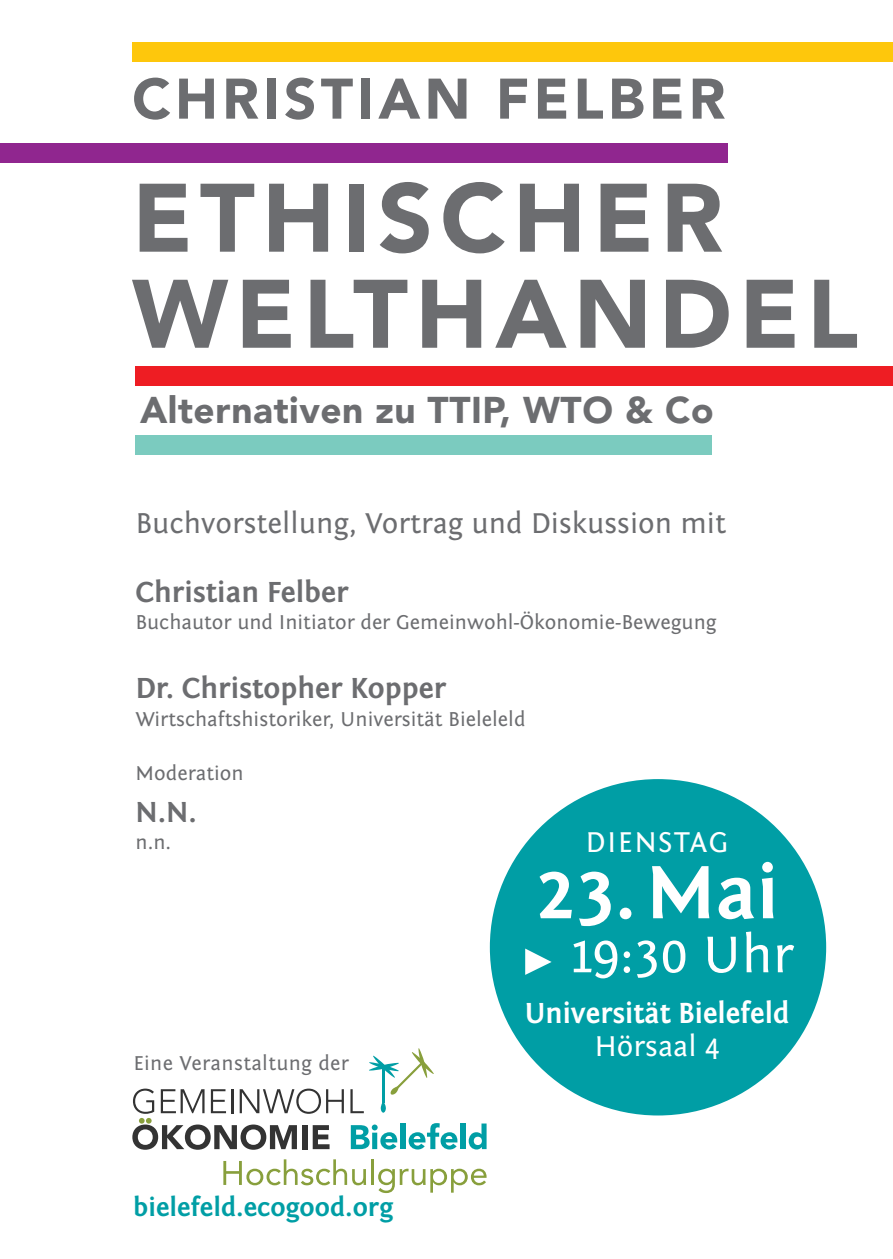
<style>
.page{position:relative;width:893px;height:1259px;background:#fff}
.page>*{position:absolute;margin:0;border:0;box-sizing:border-box;transform-origin:0 0}
.t1{font:900 96px "Avenir";letter-spacing:.075em;color:#6c6d70}
.t2{font:700 78px "Fontin Sans";color:#fff}
.t3{font:900 56.4px "Avenir";letter-spacing:.075em;color:#6c6d70}
.t4{font:54px "Fontin Sans";color:#fff}
.t5{font:900 36.9px "Avenir";letter-spacing:.015em;color:#6c6d70}
.t6{font:30px "Fontin Sans";color:#6c6d70}
.t7{font:700 30px "Fontin Sans";color:#6c6d70}
.t8{font:700 30px "Fontin Sans";color:#fff}
.t9{font:30px "Fontin Sans";letter-spacing:.05em;color:#fff}
.t10{font:30px "Fontin Sans";letter-spacing:.01em;color:#fff}
.t11{font:700 27px "Fontin Sans";color:#009ea5}
.t12{font:21px "Fontin Sans";color:#6c6d70}
</style>
<div class="page">
<div style="left:490px;top:779px;width:336px;height:336px;background:#009ea5;border-radius:50%"></div>
<svg style="left:132px;top:1088px;width:212px;height:61px"></svg>
<svg style="left:350px;top:1048px;width:84px;height:65px"></svg>
<svg style="left:351px;top:1124px;width:46px;height:25px"></svg>
<div style="left:400px;top:1123px;width:5px;height:26px;background:#009ea5"></div>
<svg style="left:409px;top:1123px;width:48px;height:26px"></svg>
<div style="left:461px;top:1123px;width:5px;height:26px;background:#009ea5"></div>
<svg style="left:469px;top:1123px;width:18px;height:26px"></svg>
<svg style="left:223px;top:1159px;width:143px;height:26px"></svg>
<hr style="left:371px;top:1159px;width:3px;height:26px;background:#889f3c">
<svg style="left:378px;top:1168px;width:109px;height:25px"></svg>
<div style="left:0;top:143px;width:727px;height:20px;background:#90268f"></div>
<div style="left:132px;top:43px;width:761px;height:19px;background:#fec70c"></div>
<div style="left:135px;top:366px;width:758px;height:20px;background:#ee1d23"></div>
<div style="left:135px;top:435px;width:577px;height:20px;background:#7bcbbf"></div>
<h3 class="t3" style="left:132px;top:76px;width:595px">CHRISTIAN FELBER</h3>
<h1 class="t1" style="left:132px;top:179px;width:592px">ETHISCHER</h1>
<h1 class="t1" style="left:132px;top:275px;width:728px">WELTHANDEL</h1>
<h3 class="t5" style="left:140px;top:395px;width:575px">Alternativen zu TTIP, WTO &amp; Co</h3>
<h3 class="t6" style="left:135px;top:514px;width:592px">Buchvorstellung, Vortrag und Diskussion mit</h3>
<h3 class="t7" style="left:135px;top:583px;width:215px">Christian Felber</h3>
<p class="t12" style="left:135px;top:615px;width:583px">Buchautor und Initiator der Gemeinwohl-Ökonomie-Bewegung</p>
<h3 class="t7" style="left:135px;top:679px;width:312px">Dr. Christopher Kopper</h3>
<p class="t12" style="left:135px;top:711px;width:392px">Wirtschaftshistoriker, Universität Bieleleld</p>
<p class="t12" style="left:135px;top:765px;width:110px">Moderation</p>
<h3 class="t7" style="left:135px;top:802px;width:63px">N.N.</h3>
<p class="t12" style="left:135px;top:834px;width:37px">n.n.</p>
<h3 class="t9" style="left:585px;top:832px;width:145px">DIENSTAG</h3>
<h2 class="t2" style="left:535px;top:867px;width:245px">23.Mai</h2>
<h3 class="t4" style="left:520px;top:936px;width:275px">✓ 19:30 Uhr</h3>
<h3 class="t8" style="left:525px;top:1003px;width:266px">Universität Bielefeld</h3>
<h3 class="t10" style="left:594px;top:1036px;width:127px">Hörsaal 4</h3>
<p class="t12" style="left:133px;top:1056px;width:217px">Eine Veranstaltung der</p>
<p class="t11" style="left:133px;top:1197px;width:262px">bielefeld.ecogood.org</p>
</div>
